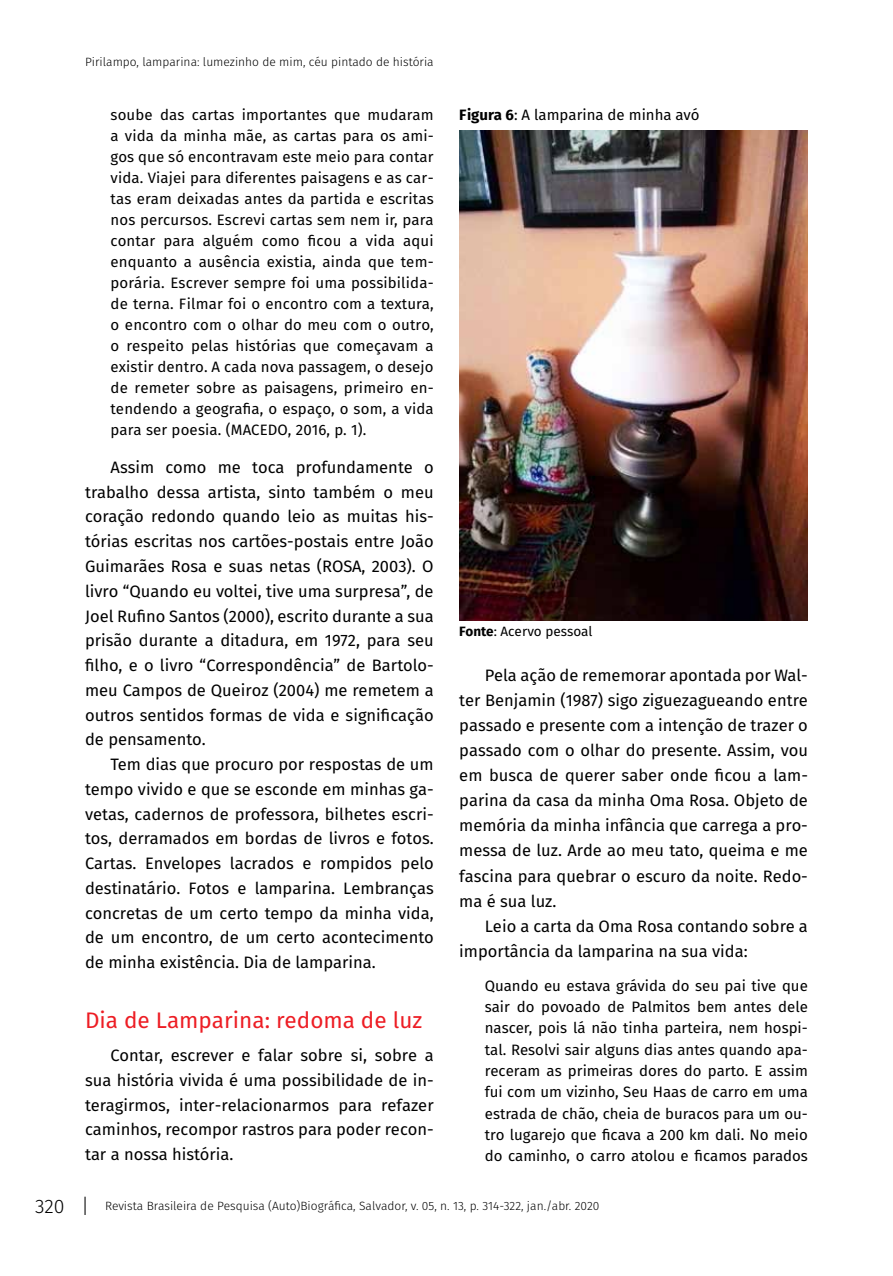
<style>
.page{position:relative;width:893px;height:1276px;background:#fff}
.page>*{position:absolute;margin:0;border:0;box-sizing:border-box;transform-origin:0 0}
.t1{font:22.5px "Fira Sans";color:#ed1d24}
.t2{font:300 19.5px "Fira Sans";color:#000}
.t3{font:16.5px/24.8px "Fira Sans";color:#000;text-align:justify}
.t4{font:15px/21px "Fira Sans";letter-spacing:.01em;color:#000;text-align:justify}
.t5{font:13.5px "Fira Sans";color:#000}
.t6{font:300 12px "Fira Sans";color:#000}
.s1{font-weight:700}
</style>
<div class="page">
<svg style="left:85px;top:1196px;width:1px;height:19px"></svg>
<img style="left:459px;top:130px;width:349px;height:491px">
<p class="t6" style="left:85px;top:53px;width:350px">Pirilampo, lamparina: lumezinho de mim, céu pintado de história</p>
<p class="t4" style="left:111px;top:104px;width:325px">soube das cartas importantes que mudaram a vida da minha mãe, as cartas para os ami&shy;gos que só encontravam este meio para contar vida. Viajei para diferentes paisagens e as car&shy;tas eram deixadas antes da partida e escritas nos percursos. Escrevi cartas sem nem ir, para contar para alguém como ficou a vida aqui enquanto a ausência existia, ainda que tem&shy;porária. Escrever sempre foi uma possibilida&shy;de terna. Filmar foi o encontro com a textura, o encontro com o olhar do meu com o outro, o respeito pelas histórias que começavam a existir dentro. A cada nova passagem, o desejo de remeter sobre as paisagens, primeiro en&shy;tendendo a geografia, o espaço, o som, a vida para ser poesia. (MACEDO</p>
<p class="t4" style="left:288px;top:419px;width:80px">, 2016, p. 1).</p>
<p class="t3" style="left:85px;top:454px;width:350px;text-indent:26px">Assim como me toca profundamente o trabalho dessa artista, sinto também o meu coração redondo quando leio as muitas his&shy;tórias escritas nos cartões-postais entre João Guimarães Rosa e suas netas (ROSA</p>
<p class="t3" style="left:85px;top:553px;width:350px;text-indent:276px">, 2003). O livro “Quando eu voltei, tive uma surpresa”, de Joel Rufino Santos (2000), escrito durante a sua prisão durante a ditadura, em 1972, para seu filho, e o livro “Correspondência” de Bartolo&shy;meu Campos de Queiroz (2004) me remetem a outros sentidos formas de vida e significação de pensamento.</p>
<p class="t3" style="left:85px;top:751px;width:350px;text-indent:26px">Tem dias que procuro por respostas de um tempo vivido e que se esconde em minhas ga&shy;vetas, cadernos de professora, bilhetes escri&shy;tos, derramados em bordas de livros e fotos.<br>Cartas. Envelopes lacrados e rompidos pelo destinatário. Fotos e lamparina. Lembranças concretas de um certo tempo da minha vida, de um encontro, de um certo acontecimento de minha existência. Dia de lamparina.</p>
<h1 class="t1" style="left:85px;top:1003px;width:339px">Dia de Lamparina: redoma de luz</h1>
<p class="t3" style="left:85px;top:1042px;width:350px;text-indent:26px">Contar, escrever e falar sobre si, sobre a sua história vivida é uma possibilidade de in&shy;teragirmos, inter-relacionarmos para refazer caminhos, recompor rastros para poder recon&shy;tar a nossa história.</p>
<p class="t4" style="left:459px;top:104px;width:242px"><span class="s1">Figura 6</span>: A lamparina de minha avó</p>
<p class="t5" style="left:459px;top:621px;width:135px"><span class="s1">Fonte</span>: Acervo pessoal</p>
<p class="t3" style="left:459px;top:662px;width:350px;text-indent:26px">Pela ação de rememorar apontada por Wal&shy;ter Benjamin (1987) sigo ziguezagueando entre passado e presente com a intenção de trazer o passado com o olhar do presente. Assim, vou em busca de querer saber onde ficou a lam&shy;parina da casa da minha Oma Rosa. Objeto de memória da minha infância que carrega a pro&shy;messa de luz. Arde ao meu tato, queima e me fascina para quebrar o escuro da noite. Redo&shy;ma é sua luz.</p>
<p class="t3" style="left:459px;top:913px;width:350px;text-indent:26px">Leio a carta da Oma Rosa contando sobre a importância da lamparina na sua vida:</p>
<p class="t4" style="left:485px;top:974px;width:325px">Quando eu estava grávida do seu pai tive que sair do povoado de Palmitos bem antes dele nascer, pois lá não tinha parteira, nem hospi&shy;tal. Resolvi sair alguns dias antes quando apa&shy;receram as primeiras dores do parto. E assim fui com um vizinho, Seu Haas de carro em uma estrada de chão, cheia de buracos para um ou&shy;tro lugarejo que ficava a 200 km dali. N o meio do caminho, o carro atolou e ficamos parados</p>
<p class="t2" style="left:35px;top:1192px;width:31px">320</p>
<p class="t6" style="left:105px;top:1197px;width:496px">Revista Brasileira de Pesquisa (Auto)Biográfica, Salvador, v. 05, n. 13, p. 314-322, jan./abr. 2020</p>
</div>
